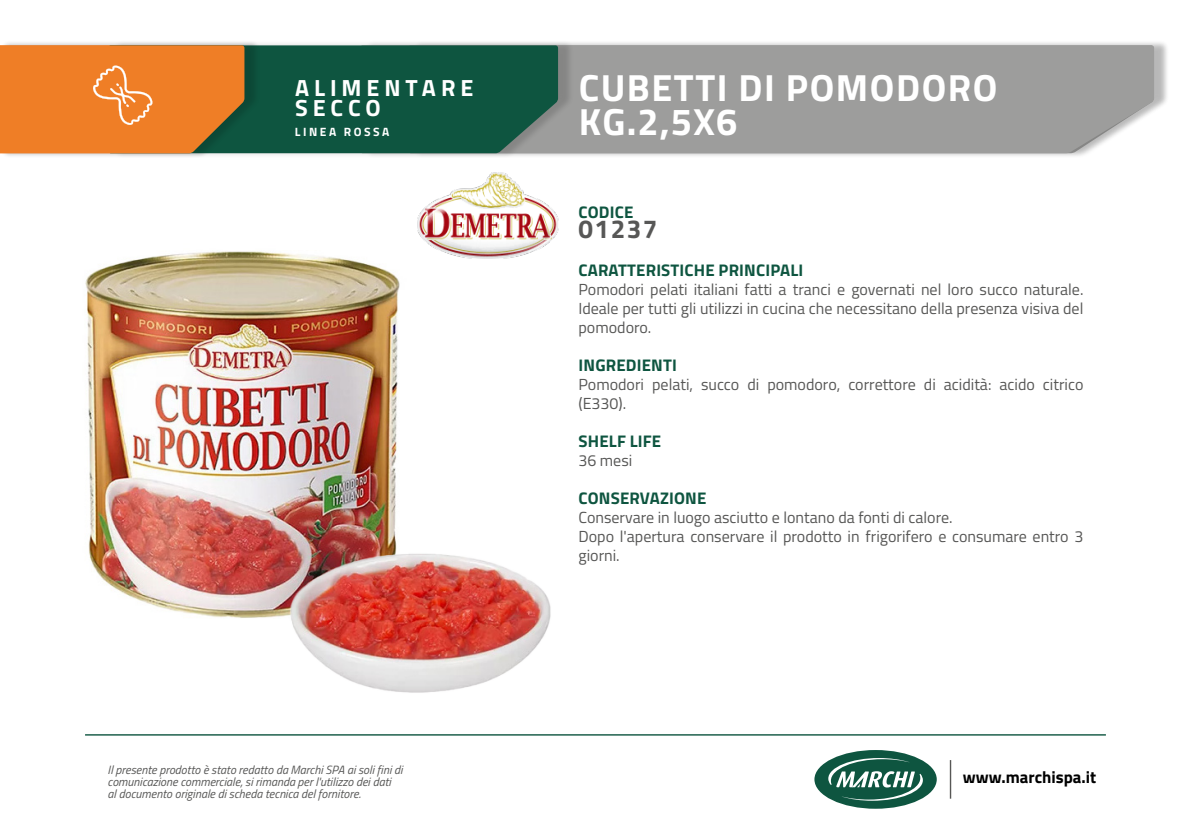
<style>
.page{position:relative;width:1191px;height:840px;background:#fff}
.page>*{position:absolute;margin:0;border:0;box-sizing:border-box;transform-origin:0 0}
.t1{font:700 37.8px/34.2px "Titillium Web";letter-spacing:.04em;color:#fff}
.t2{font:700 26px "Titillium Web";letter-spacing:.06em;color:#575756}
.t3{font:700 23.4px "Titillium Web";letter-spacing:.21em;color:#fff}
.t4{font:700 16.8px "Titillium Web";letter-spacing:.01em;color:#0e5540}
.t5{font:700 16.8px "Titillium Web";color:#000}
.t6{font:16px/19px "Titillium Web";color:#575756}
.t7{font:italic 12px/12px "Titillium Web";color:#575756}
.t8{font:700 12px "Titillium Web";letter-spacing:.21em;color:#fff}
</style>
<div class="page">
<div style="left:365px;top:40px;width:804px;height:118px;background:#000;opacity:.15"></div>
<div style="left:574px;top:45px;width:580px;height:108px;background:#9d9d9c"></div>
<div style="left:113px;top:40px;width:461px;height:118px;background:#000;opacity:.15"></div>
<div style="left:260px;top:45px;width:298px;height:108px;background:#0e5540"></div>
<div style="left:0;top:40px;width:260px;height:118px;background:#000;opacity:.15"></div>
<svg style="left:0;top:45px;width:244px;height:108px;background:#e37e2b"></svg>
<img style="left:85px;top:251px;width:315px;height:367px">
<img style="left:417px;top:173px;width:142px;height:85px">
<img style="left:272px;top:521px;width:279px;height:172px">
<hr style="left:949px;top:759px;width:2px;height:39px;background:#575756">
<div style="left:814px;top:749px;width:122px;height:59px;background:#0e5540;border-radius:50%"></div>
<svg style="left:828px;top:757px;width:95px;height:43px"></svg>
<hr style="left:85px;top:733px;width:1021px;height:2px;background:#0e5540">
<p class="t3" style="left:295px;top:70px;width:180px">ALIMENTARE</p>
<p class="t3" style="left:295px;top:89px;width:87px">SECCO</p>
<p class="t8" style="left:295px;top:122px;width:96px">LINEA ROSSA</p>
<p class="t7" style="left:108px;top:762px;width:296px">Il presente prodotto è stato redatto da Marchi SPA ai soli fini di comunicazione commerciale, si rimanda per l'utilizzo dei dati<br>al documento originale di scheda tecnica del fornitore.</p>
<p class="t1" style="left:578px;top:69px;width:420px">CUBETTI DI POMODORO<br>KG.2,5X6</p>
<p class="t1" style="left:582px;top:71px;width:473px">LE CAMEMBERT LONG LIFE<br>G.1 5 24</p>
<p class="t4" style="left:578px;top:199px;width:56px">CODICE</p>
<p class="t2" style="left:578px;top:208px;width:81px">01237</p>
<p class="t4" style="left:578px;top:257px;width:226px">CARATTERISTICHE PRINCIPALI</p>
<p class="t6" style="left:578px;top:279px;width:506px;text-align:justify">Pomodori pelati italiani fatti a tranci e governati nel loro succo naturale.<br>Ideale per tutti gli utilizzi in cucina che necessitano della presenza visiva del pomodoro.</p>
<p class="t4" style="left:578px;top:352px;width:100px">INGREDIENTI</p>
<p class="t6" style="left:578px;top:374px;width:506px">Pomodori pelati, succo di pomodoro, correttore di acidità: acido citrico (E330).</p>
<p class="t4" style="left:578px;top:428px;width:84px">SHELF LIFE</p>
<p class="t6" style="left:578px;top:450px;width:55px">36 mesi</p>
<p class="t4" style="left:578px;top:485px;width:129px">CONSERVAZIONE</p>
<p class="t6" style="left:578px;top:507px;width:376px">Conservare in luogo asciutto e lontano da fonti di calore.</p>
<p class="t6" style="left:578px;top:526px;width:506px">Dopo l'apertura conservare il prodotto in frigorifero e consumare entro 3 giorni.</p>
<p class="t5" style="left:963px;top:764px;width:135px">www.marchispa.it</p>
</div>
